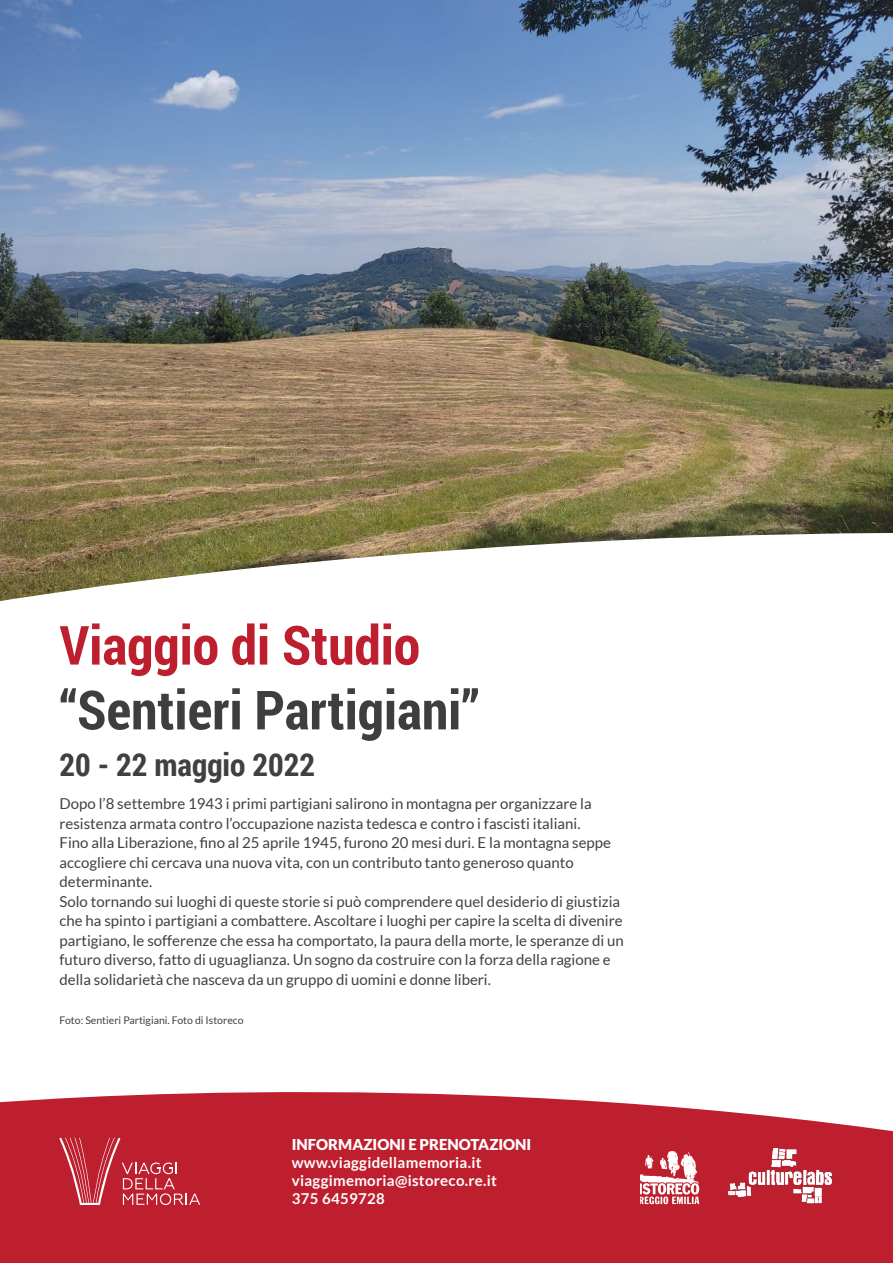
<style>
.page{position:relative;width:893px;height:1263px;background:#fff}
.page>*{position:absolute;margin:0;border:0;box-sizing:border-box;transform-origin:0 0}
.t1{font:700 54px "Roboto Condensed";color:#3e3e3f}
.t2{font:700 54px "Roboto Condensed";color:#be1f2e}
.t3{font:700 31.5px "Roboto Condensed";color:#404041}
.t4{font:15px/19.5px "Lato";color:#404041}
.t5{font:700 15px "Lato";letter-spacing:.02em;color:#fff}
.t6{font:900 15px "Lato";color:#fff}
.t7{font:10.5px "Lato";color:#404041}
</style>
<div class="page">
<img style="left:0;top:0;width:893px;height:601px">
<div style="left:0;top:1092px;width:893px;height:171px;background:#be1f2e"></div>
<svg style="left:59px;top:1138px;width:141px;height:67px;background:#c53a47"></svg>
<img style="left:727px;top:1148px;width:106px;height:55px">
<img style="left:640px;top:1151px;width:62px;height:55px">
<p class="t2" style="left:60px;top:607px;width:362px">Viaggio di Studio</p>
<p class="t1" style="left:60px;top:672px;width:421px">“Sentieri Partigiani”</p>
<p class="t3" style="left:60px;top:743px;width:257px">20 - 22 maggio 2022</p>
<p class="t4" style="left:60px;top:794px;width:553px">Dopo l’8 settembre 1943 i primi partigiani salirono in montagna per organizzare la resistenza armata contro l’occupazione nazista tedesca e contro i fascisti italiani.<br>Fino alla Liberazione, fino al 25 aprile 1945, furono 20 mesi duri. E la montagna seppe accogliere chi cercava una nuova vita, con un contributo tanto generoso quanto determinante.</p>
<p class="t4" style="left:60px;top:891px;width:566px">Solo tornando sui luoghi di queste storie si può comprendere quel desiderio di giustizia che ha spinto i partigiani a combattere. Ascoltare i luoghi per capire la scelta di divenire partigiano, le sofferenze che essa ha comportato, la paura della morte, le speranze di un futuro diverso, fatto di uguaglianza. Un sogno da costruire con la forza della ragione e della solidarietà che nasceva da un gruppo di uomini e donne liberi.</p>
<p class="t7" style="left:60px;top:1015px;width:186px">Foto: Sentieri Partigiani. Foto di Istoreco</p>
<p class="t6" style="left:292px;top:1135px;width:241px">INFORMAZIONI E PRENOTAZIONI</p>
<p class="t5" style="left:292px;top:1154px;width:191px">www.viaggidellamemoria.it</p>
<p class="t5" style="left:292px;top:1172px;width:207px">viaggimemoria@istoreco.re.it</p>
<p class="t5" style="left:292px;top:1190px;width:94px">375 6459728</p>
</div>
